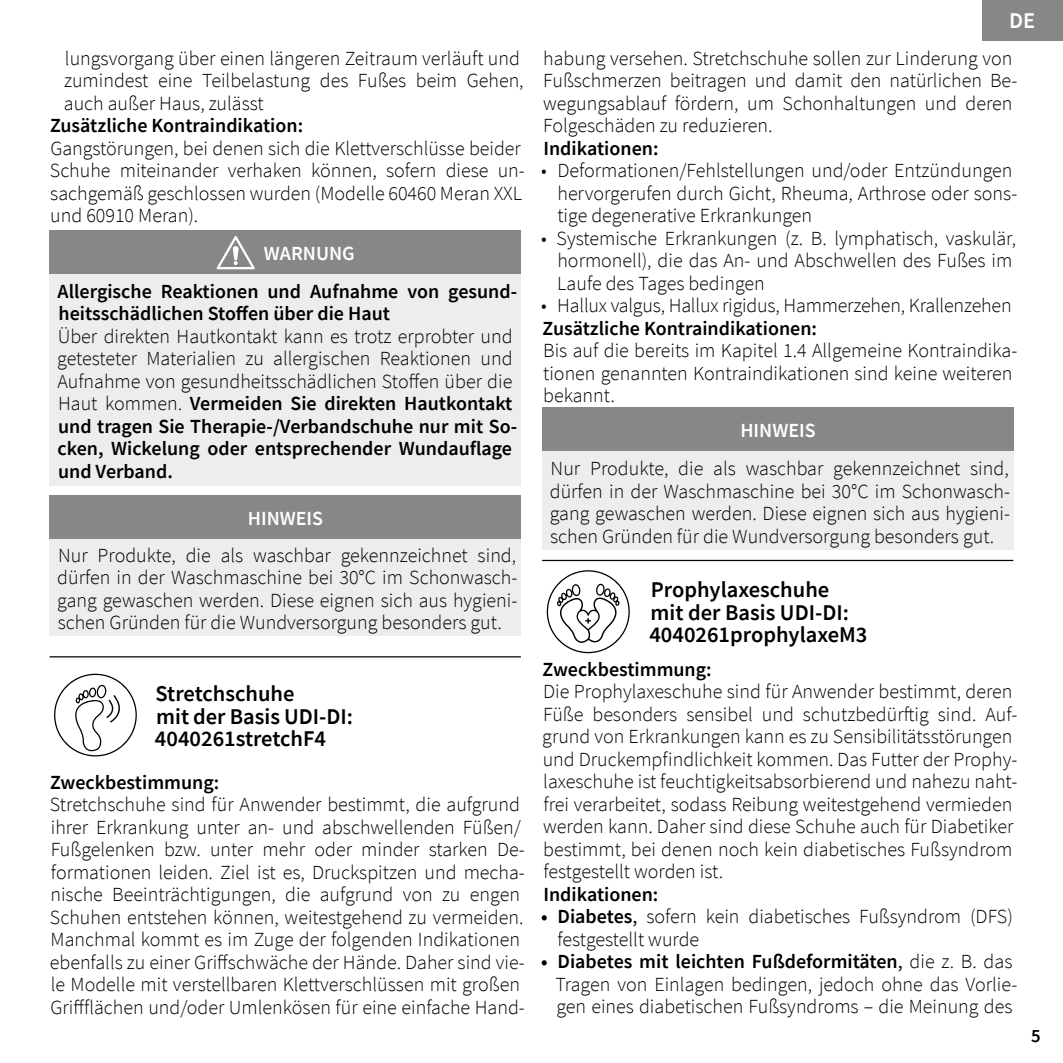
<style>
.page{position:relative;width:1063px;height:1063px;background:#fff}
.page>*{position:absolute;margin:0;border:0;box-sizing:border-box;transform-origin:0 0}
.t1{font:600 22.5px/22.5px "Source Sans Pro";color:#000}
.t2{font:600 22.5px "Source Sans Pro";color:#fff}
.t3{font:300 20px/22.5px "Source Sans Pro";color:#000}
.t4{font:600 20px/22.5px "Source Sans Pro";color:#000}
.t5{font:600 20px "Source Sans Pro";color:#fff}
.t6{font:600 18.5px "Source Sans Pro";color:#000}
.s1{font-weight:600}
.s2{font-weight:400}
</style>
<div class="page">
<div style="left:982px;top:0;width:81px;height:40px;background:#878787"></div>
<div style="left:50px;top:231px;width:471px;height:44px;background:#878787"></div>
<div style="left:50px;top:275px;width:471px;height:211px;background:#ededed"></div>
<svg style="left:217px;top:236px;width:38px;height:33px"></svg>
<div style="left:50px;top:495px;width:471px;height:44px;background:#878787"></div>
<div style="left:50px;top:539px;width:471px;height:97px;background:#ededed"></div>
<svg style="left:54px;top:674px;width:83px;height:82px"></svg>
<div style="left:542px;top:407px;width:471px;height:44px;background:#878787"></div>
<div style="left:542px;top:451px;width:471px;height:99px;background:#ededed"></div>
<svg style="left:547px;top:570px;width:83px;height:83px"></svg>
<hr style="left:50px;top:656px;width:471px;height:1px;background:#020203">
<hr style="left:542px;top:560px;width:471px;height:1px;background:#020203">
<p class="t3" style="left:64px;top:47px;width:461px">lungsvorgang über einen längeren Zeitraum verläuft und zumindest eine Teilbelastung des Fußes beim Gehen, auch außer Haus, zulässt</p>
<p class="t4" style="left:50px;top:114px;width:255px">Zusätzliche Kontraindikation:</p>
<p class="t3" style="left:50px;top:137px;width:476px">Gangstörungen, bei denen sich die Klettverschlüsse beider Schuhe miteinander verhaken können, sofern diese un&shy;sachgemäß geschlossen wurden (Modelle 60460 Meran XXL und 60910 Meran).</p>
<p class="t5" style="left:264px;top:240px;width:92px">WARNUNG</p>
<p class="t4" style="left:58px;top:280px;width:461px">Allergische Reaktionen und Aufnahme von gesund&shy;heitsschädlichen Stoffen über die Haut</p>
<p class="t3" style="left:57px;top:325px;width:461px">Über direkten Hautkontakt kann es trotz erprobter und getesteter Materialien zu allergischen Reaktionen und Aufnahme von gesundheitsschädlichen Stoffen über die Haut kommen. <span class="s1">Vermeiden Sie direkten Hautkontakt und tragen Sie Therapie-/Verbandschuhe nur mit So&shy;cken, Wickelung oder entsprechender Wundauflage und Verband.</span></p>
<p class="t5" style="left:248px;top:505px;width:77px">HINWEIS</p>
<p class="t3" style="left:57px;top:544px;width:462px;text-align:justify">Nur Produkte, die als waschbar gekennzeichnet sind, dürfen in der Waschmaschine bei 30°C im Schonwasch&shy;gang gewaschen werden. Diese eignen sich aus hygieni&shy;schen Gründen für die Wundversorgung besonders gut.</p>
<p class="t1" style="left:155px;top:682px;width:200px">Stretchschuhe<br>mit der Basis UDI-DI:<br>4040261stretchF4</p>
<p class="t4" style="left:50px;top:770px;width:171px">Zweckbestimmung:</p>
<p class="t3" style="left:50px;top:793px;width:477px">Stretchschuhe sind für Anwender bestimmt, die aufgrund ihrer Erkrankung unter an- und abschwellenden Füßen/ Fußgelenken bzw. unter mehr oder minder starken De&shy;formationen leiden. Ziel ist es, Druckspitzen und mecha&shy;nische Beeinträchtigungen, die aufgrund von zu engen Schuhen entstehen können, weitestgehend zu vermeiden.<br>Manchmal kommt es im Zuge der folgenden Indikationen ebenfalls zu einer Griffschwäche der Hände. Daher sind vie&shy;le Modelle mit verstellbaren Klettverschlüssen mit großen Griffflächen und/oder Umlenkösen für eine einfache Hand-</p>
<p class="t2" style="left:1009px;top:6px;width:28px">DE</p>
<p class="t3" style="left:543px;top:47px;width:476px">habung versehen. Stretchschuhe sollen zur Linderung von Fußschmerzen beitragen und damit den natürlichen Be&shy;wegungsablauf fördern, um Schonhaltungen und deren Folgeschäden zu reduzieren.</p>
<p class="t4" style="left:543px;top:137px;width:117px">Indikationen:</p>
<p class="t3" style="left:557px;top:159px;width:462px;text-indent:-16px">• Deformationen/Fehlstellungen und/oder Entzündungen hervorgerufen durch Gicht, Rheuma, Arthrose oder sons&shy;tige degenerative Erkrankungen</p>
<p class="t3" style="left:557px;top:227px;width:460px;text-indent:-16px">• Systemische Erkrankungen (z. B. lymphatisch, vaskulär, hormonell), die das An- und Abschwellen des Fußes im<br>Laufe des Tages bedingen</p>
<p class="t3" style="left:541px;top:294px;width:472px">• Hallux valgus, Hallux rigidus, Hammerzehen, Krallenzehen</p>
<p class="t4" style="left:543px;top:317px;width:276px">Zusätzliche Kontraindikationen:</p>
<p class="t3" style="left:543px;top:339px;width:476px">Bis auf die bereits im Kapitel 1.4 Allgemeine Kontraindika&shy;tionen genannten Kontraindikationen sind keine weiteren bekannt.</p>
<p class="t5" style="left:740px;top:417px;width:77px">HINWEIS</p>
<p class="t3" style="left:550px;top:458px;width:462px;text-align:justify">Nur Produkte, die als waschbar gekennzeichnet sind, dürfen in der Waschmaschine bei 30°C im Schonwasch&shy;gang gewaschen werden. Diese eignen sich aus hygieni&shy;schen Gründen für die Wundversorgung besonders gut.</p>
<p class="t1" style="left:649px;top:579px;width:220px">Prophylaxeschuhe<br>mit der Basis UDI-DI:<br>4040261prophylaxeM3</p>
<p class="t4" style="left:543px;top:658px;width:171px">Zweckbestimmung:</p>
<p class="t3" style="left:542px;top:680px;width:477px">Die Prophylaxeschuhe sind für Anwender bestimmt, deren Füße besonders sensibel und schutzbedürftig sind. Auf&shy;grund von Erkrankungen kann es zu Sensibilitätsstörungen und Druckempfindlichkeit kommen. Das Futter der Prophy&shy;laxeschuhe ist feuchtigkeitsabsorbierend und nahezu naht&shy;frei verarbeitet, sodass Reibung weitestgehend vermieden werden kann. Daher sind diese Schuhe auch für Diabetiker bestimmt, bei denen noch kein diabetisches Fußsyndrom festgestellt worden ist.</p>
<p class="t4" style="left:543px;top:883px;width:117px">Indikationen:</p>
<p class="t3" style="left:558px;top:905px;width:457px;text-indent:-17px"><span class="s1">• Diabetes</span><span class="s2">,</span> sofern kein diabetisches Fußsyndrom (DFS) festgestellt wurde</p>
<p class="t3" style="left:555px;top:950px;width:463px;text-indent:-14px"><span class="s1">• Diabetes mit leichten Fußdeformitäten</span><span class="s2">,</span> die z. B. das<br>Tragen von Einlagen bedingen, jedoch ohne das Vorlie&shy;gen eines diabetischen Fußsyndroms – die Meinung des</p>
<p class="t6" style="left:1031px;top:1023px;width:11px">5</p>
</div>
